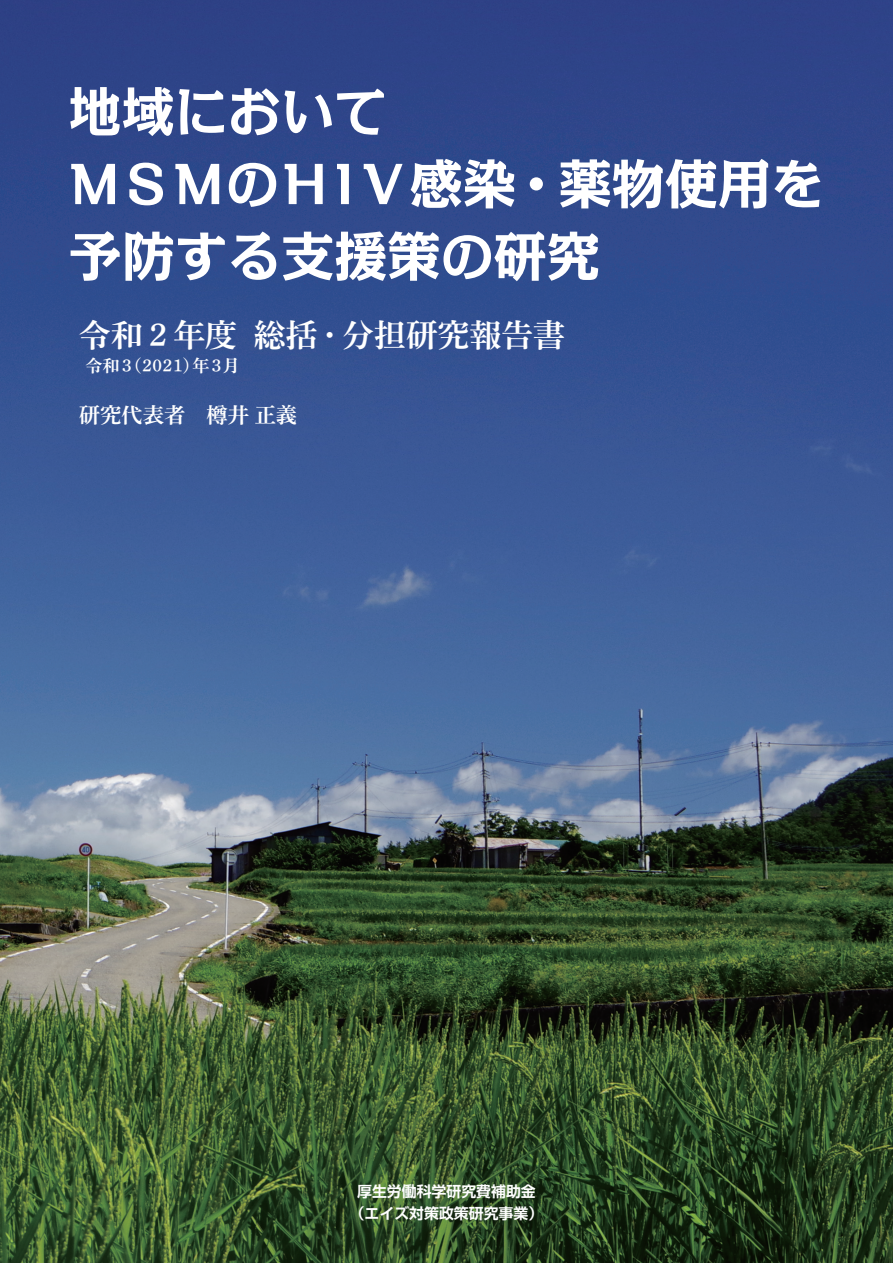
<style>
.page{position:relative;width:893px;height:1263px;background:#fff}
.page>*{position:absolute;margin:0;border:0;box-sizing:border-box;transform-origin:0 0}
.t1{font:700 53.1px/72.3px "Kakumin Pro";color:#fff}
.t2{font:31.95px "Shuei Min Pro B";color:#fff}
.t3{font:21.3px "Shuei Min Pro B";color:#fff}
.t4{font:16.95px "Shuei Min Pro B";letter-spacing:.04em;color:#fff}
.t5{font:700 14.85px/21.3px "Shin Go Pro De";color:#fff;text-align:center}
.s1{font-family:"Shuei Min Pr 6 N B"}
</style>
<div class="page">
<img style="left:0;top:0;width:893px;height:1263px">
<p class="t1" style="left:69px;top:69px;width:757px">地域において<br>ＭＳＭのＨＩＶ感染・薬物使用を予防する支援策の研究</p>
<p class="t2" style="left:79px;top:312px;width:488px">令和２年度 総括・分担研究報告書</p>
<p class="t4" style="left:85px;top:353px;width:156px">令和 3（2021）年3月</p>
<p class="t3" style="left:79px;top:399px;width:220px">研究代表者　<span class="s1">樽</span>井 正義</p>
<p class="t5" style="left:350px;top:1179px;width:195px">厚生労働科学研究費補助金（エイズ対策政策研究事業）</p>
</div>
